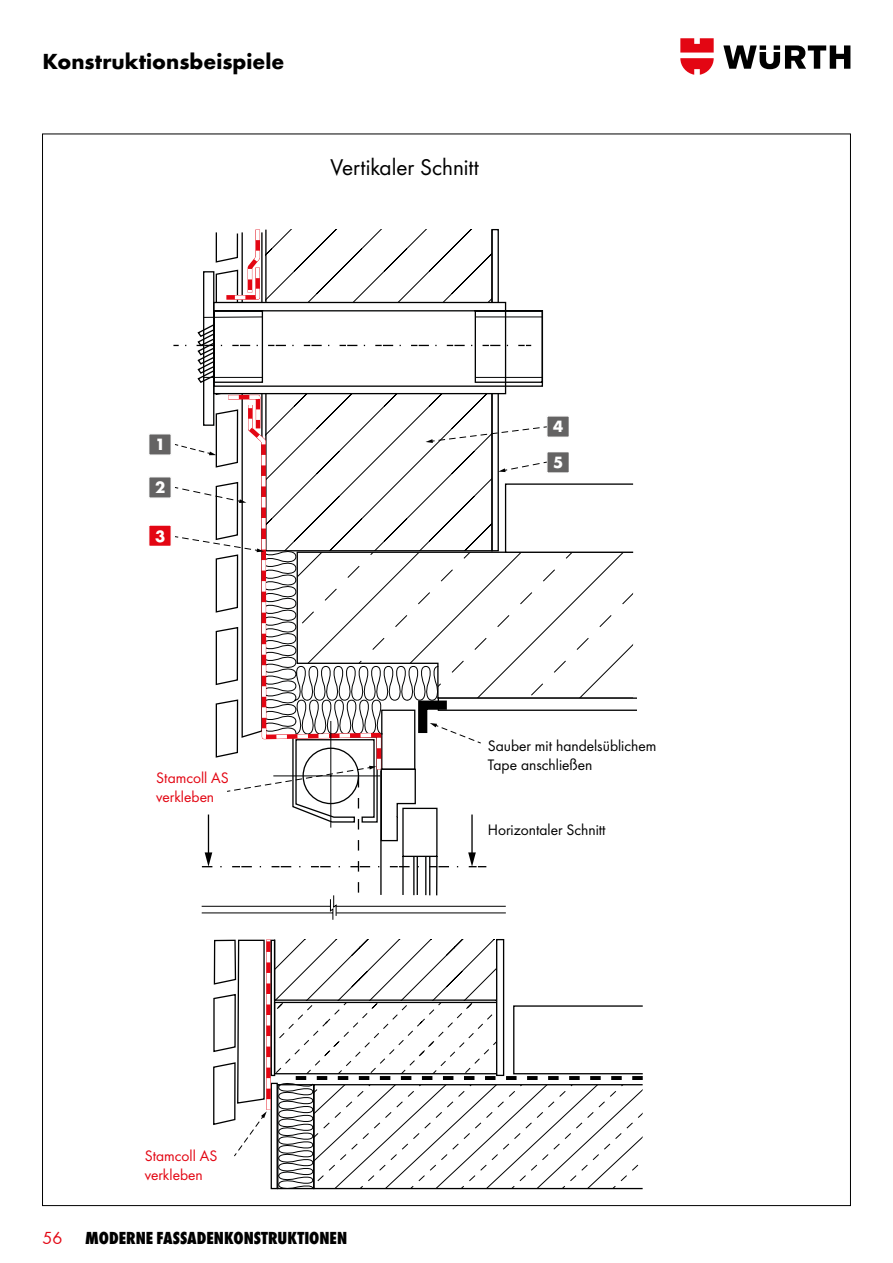
<style>
.page{position:relative;width:893px;height:1263px;background:#fff}
.page>*{position:absolute;margin:0;border:0;box-sizing:border-box;transform-origin:0 0}
.t1{font:23.7px "Wuerth";color:#000}
.t2{font:700 22.5px "Wuerth";color:#000}
.t3{font:800 condensed 18px "Wuerth";color:#000}
.t4{font:18px "Wuerth";color:#e30613}
.t5{font:700 16.95px/35.7px "Wuerth";color:#fff}
.t6{font:15.75px/18.9px "Wuerth";color:#000}
.t7{font:15.75px/18.9px "Wuerth";color:#e30613}
</style>
<div class="page">
<svg style="left:723px;top:45px;width:127px;height:24px"></svg>
<svg style="left:680px;top:38px;width:34px;height:37px"></svg>
<div style="left:271px;top:1083px;width:7px;height:106px;background:#fff;border:1px solid #000"></div>
<div style="left:277px;top:1084px;width:37px;height:105px;background:#0c0c0c"></div>
<svg style="left:270px;top:940px;width:1px;height:170px"></svg>
<div style="left:271px;top:940px;width:4px;height:136px;border:1px solid #020304"></div>
<svg style="left:278px;top:1076px;width:365px;height:113px"></svg>
<div style="left:513px;top:1005px;width:130px;height:69px;background:#fff;border:1px solid #000"></div>
<svg style="left:274px;top:939px;width:222px;height:62px"></svg>
<div style="left:274px;top:1002px;width:223px;height:72px;background:#fff;border:1px solid #000"></div>
<div style="left:496px;top:939px;width:8px;height:137px;background:#fff;border:1px solid #000"></div>
<svg style="left:548px;top:553px;width:86px;height:144px"></svg>
<div style="left:505px;top:483px;width:129px;height:70px;background:#fff;border:1px solid #000"></div>
<div style="left:438px;top:697px;width:200px;height:14px;background:#fff;border:1px solid #000"></div>
<div style="left:148px;top:433px;width:24px;height:23px;background:#646363;border:1px solid #fff"></div>
<div style="left:148px;top:476px;width:24px;height:23px;background:#646363;border:1px solid #fff"></div>
<div style="left:148px;top:524px;width:24px;height:23px;background:#e30613;border:1px solid #fff"></div>
<div style="left:546px;top:415px;width:24px;height:23px;background:#646363;border:1px solid #fff"></div>
<div style="left:546px;top:451px;width:24px;height:23px;background:#646363;border:1px solid #fff"></div>
<svg style="left:213px;top:939px;width:57px;height:218px"></svg>
<svg style="left:173px;top:229px;width:375px;height:691px"></svg>
<h2 class="t2" style="left:43px;top:45px;width:243px">Konstruktionsbeispiele</h2>
<h1 class="t1" style="left:330px;top:151px;width:150px">Vertikaler Schnitt</h1>
<p class="t5" style="left:155px;top:425px;width:12px">1</p>
<p class="t5" style="left:155px;top:468px;width:12px">2</p>
<p class="t5" style="left:155px;top:517px;width:12px">3</p>
<p class="t7" style="left:156px;top:767px;width:74px">Stamcoll AS verkleben</p>
<p class="t5" style="left:553px;top:408px;width:12px">4<br>5</p>
<p class="t6" style="left:488px;top:735px;width:170px">Sauber mit handelsüblichem<br>Tape anschließen</p>
<p class="t6" style="left:488px;top:819px;width:119px">Horizontaler Schnitt</p>
<p class="t7" style="left:145px;top:1145px;width:74px">Stamcoll AS verkleben</p>
<p class="t4" style="left:43px;top:1225px;width:21px">56</p>
<p class="t3" style="left:85px;top:1225px;width:264px">MODERNE FASSADENKONSTRUKTIONEN</p>
</div>
